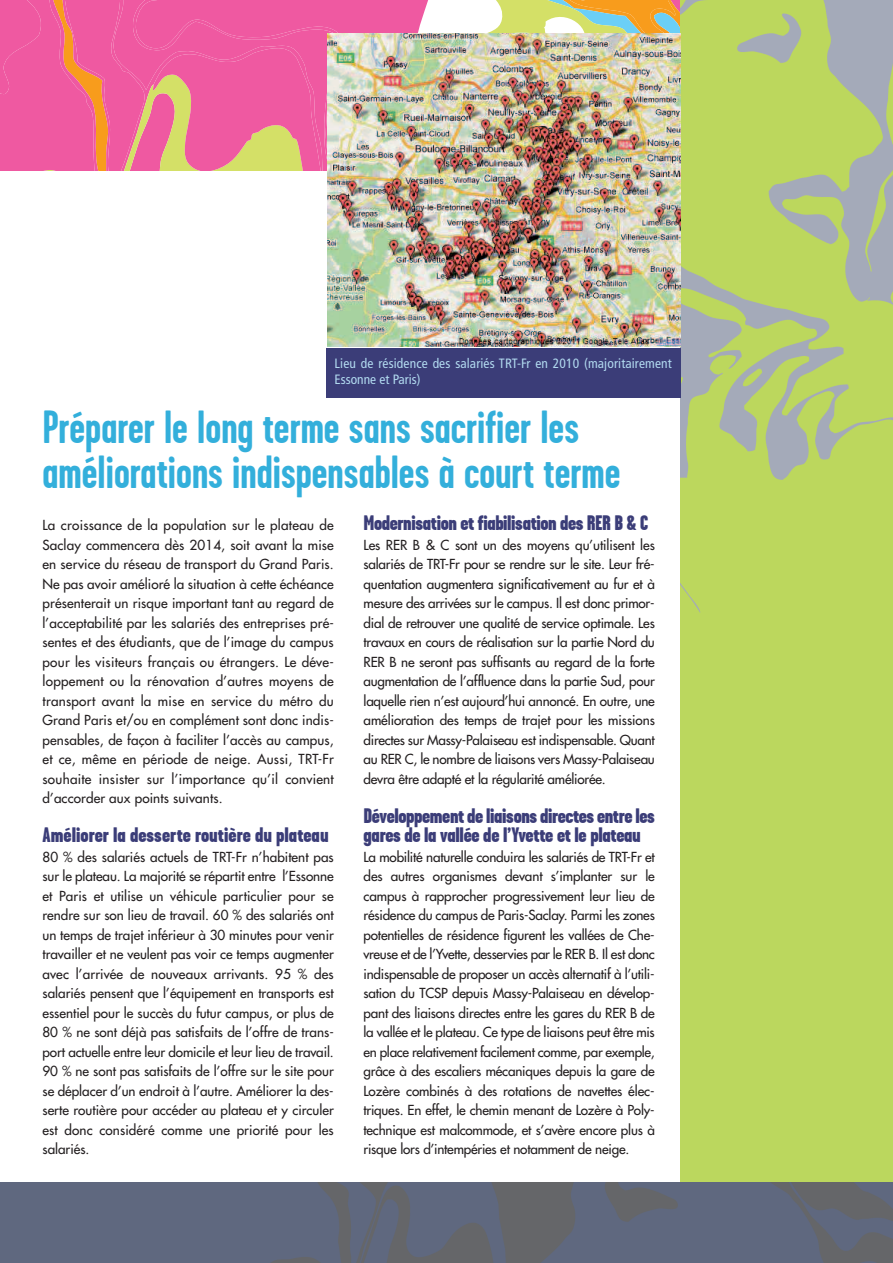
<style>
.page{position:relative;width:893px;height:1263px;background:#fff}
.page>*{position:absolute;margin:0;border:0;box-sizing:border-box;transform-origin:0 0}
.t1{font:700 46.5px/45px "Garage Gothic";color:#33afdb}
.t2{font:900 21px/19.5px "Garage Gothic";letter-spacing:-.02em;color:#3b3d78}
.t3{font:900 21px "Garage Gothic";color:#3b3d78}
.t4{font:13.5px/19.5px "Futura";letter-spacing:-.01em;color:#231f20;text-align:justify}
.t5{font:condensed 13.5px/16.5px "Frutiger LT";letter-spacing:.01em;color:#b1d9ef}
</style>
<div class="page">
<svg style="left:0;top:0;width:680px;height:170px;background:#eb7599"></svg>
<img style="left:680px;top:0;width:213px;height:661px">
<div style="left:680px;top:661px;width:213px;height:521px;background:#bbd75e"></div>
<div style="left:0;top:1182px;width:893px;height:81px;background:#5f687f"></div>
<img style="left:327px;top:33px;width:353px;height:314px">
<img style="left:271px;top:1182px;width:622px;height:81px">
<div style="left:326px;top:348px;width:354px;height:49px;background:#3b3d78"></div>
<p class="t5" style="left:335px;top:356px;width:339px">Lieu de résidence des salariés TRT-Fr en 2010 (majoritairement<br>Essonne et Paris)</p>
<h1 class="t1" style="left:43px;top:405px;width:579px">Préparer le long terme sans sacrifier les améliorations indispensables à court terme</h1>
<p class="t4" style="left:43px;top:516px;width:293px">La croissance de la population sur le plateau de Saclay commencera dès 2014, soit avant la mise en service du réseau de transport du Grand Paris.<br>Ne pas avoir amélioré la situation à cette échéance présenterait un risque important tant au regard de l’acceptabilité par les salariés des entreprises pré&shy;sentes et des étudiants, que de l’image du campus pour les visiteurs français ou étrangers. Le déve&shy;loppement ou la rénovation d’autres moyens de transport avant la mise en service du métro du Grand Paris et/ou en complément sont donc indis&shy;pensables, de façon à faciliter l’accès au campus, et ce, même en période de neige. Aussi, TRT-Fr souhaite insister sur l’importance qu’il convient d’accorder aux points suivants.</p>
<h2 class="t3" style="left:43px;top:822px;width:288px">Améliorer la desserte routière du plateau</h2>
<p class="t4" style="left:42px;top:848px;width:293px">80 % des salariés actuels de TRT-Fr n’habitent pas sur le plateau. La majorité se répartit entre l’Essonne et Paris et utilise un véhicule particulier pour se rendre sur son lieu de travail. 60 % des salariés ont un temps de trajet inférieur à 30 minutes pour venir travailler et ne veulent pas voir ce temps augmenter avec l’arrivée de nouveaux arrivants. 95 % des salariés pensent que l’équipement en transports est essentiel pour le succès du futur campus, or plus de 80 % ne sont déjà pas satisfaits de l’offre de trans&shy;port actuelle entre leur domicile et leur lieu de travail.<br>90 % ne sont pas satisfaits de l’offre sur le site pour se déplacer d’un endroit à l’autre. Améliorer la des&shy;serte routière pour accéder au plateau et y circuler est donc considéré comme une priorité pour les salariés.</p>
<h2 class="t2" style="left:364px;top:513px;width:286px">Modernisation et fiabilisation des RER B &amp; C</h2>
<p class="t4" style="left:364px;top:536px;width:293px">Les RER B &amp; C sont un des moyens qu’utilisent les salariés de TRT-Fr pour se rendre sur le site. Leur fré&shy;quentation augmentera significativement au fur et à mesure des arrivées sur le campus. Il est donc primor&shy;dial de retrouver une qualité de service optimale. Les travaux en cours de réalisation sur la partie Nord du RER B ne seront pas suffisants au regard de la forte augmentation de l’affluence dans la partie Sud, pour laquelle rien n’est aujourd’hui annoncé. En outre, une amélioration des temps de trajet pour les missions directes sur Massy-Palaiseau est indispensable. Quant au RER C, le nombre de liaisons vers Massy-Palaiseau devra être adapté et la régularité améliorée.</p>
<h2 class="t2" style="left:364px;top:806px;width:293px">Développement deliaisons directes entreles gares de la vallée de l’Yvette et le plateau</h2>
<p class="t4" style="left:364px;top:848px;width:293px">La mobilité naturelle conduira les salariés de TRT-Fr et des autres organismes devant s’implanter sur le campus à rapprocher progressivement leur lieu de résidence du campus de Paris-Saclay. Parmi les zones potentielles de résidence figurent les vallées de Che&shy;vreuse et de l’Yvette, desservies par le RER B. Il est donc indispensable de proposer un accès alternatif à l’utili&shy;sation du TCSP depuis Massy-Palaiseau en dévelop&shy;pant des liaisons directes entre les gares du RER B de la vallée et le plateau. Ce type de liaisons peut être mis en place relativement facilement comme, par exemple, grâce à des escaliers mécaniques depuis la gare de Lozère combinés à des rotations de navettes élec&shy;triques. En effet, le chemin menant de Lozère à Poly&shy;technique est malcommode, et s’avère encore plus à risque lors d’intempéries et notamment de neige.</p>
</div>
